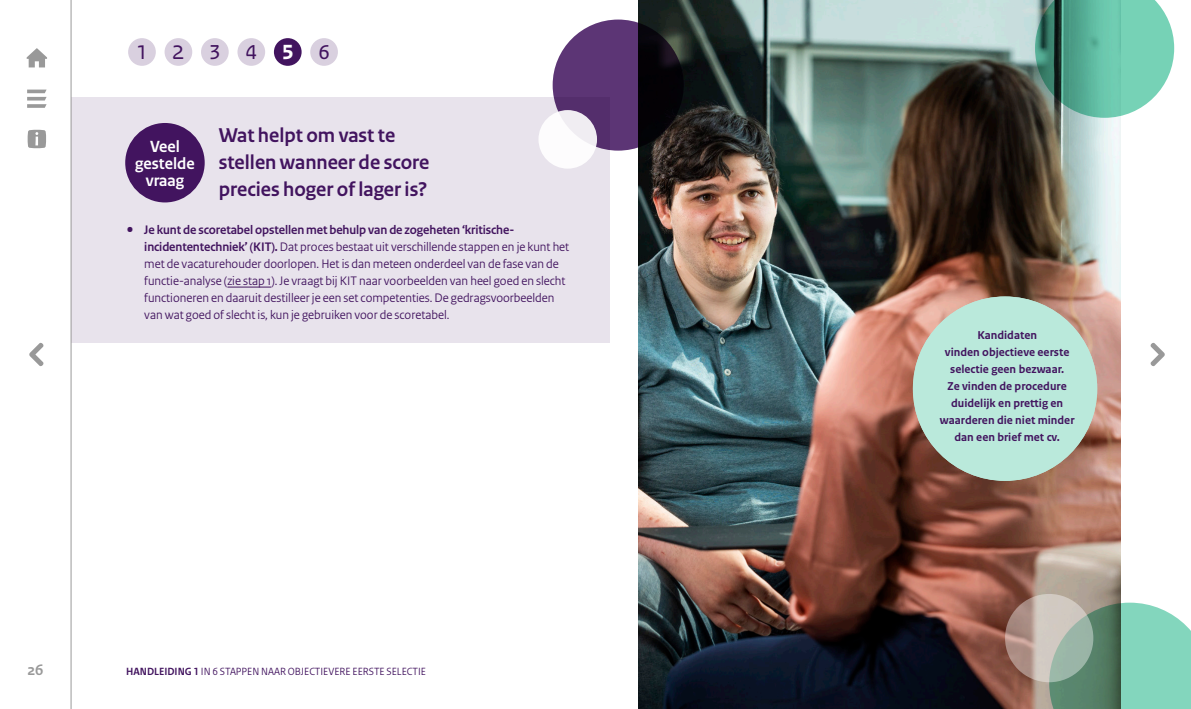
<style>
.page{position:relative;width:1191px;height:709px;background:#fff}
.page>*{position:absolute;margin:0;border:0;box-sizing:border-box;transform-origin:0 0}
.t1{font:700 85.7px "Rijksoverheid Sans Text";color:#42145f}
.t2{font:28px "Rijksoverheid Sans Heading";color:#42145f;scale:.96 1}
.Kop_21_pt_-_vraag{font:700 21px/27px "Rijksoverheid Sans Heading";color:#42145f}
.t3{font:700 17px/17px "Rijksoverheid Sans Heading";color:#fff;text-align:center}
.t4{font:700 16px "Rijksoverheid Sans Heading";color:#999}
.t5{font:13px/17px "Rijksoverheid Sans Heading";color:#42145f}
.Tekst_12_pt_in_bol{font:700 12px/17px "Rijksoverheid Sans Text";color:#42145f;text-align:center}
.t6{font:11px "Rijksoverheid Sans Heading";color:#42145f}
.s1{font-weight:700;color:#fff}
.s2{font-weight:700;font-size:22px}
.s3{font-weight:700}
</style>
<div class="page">
<img style="left:638px;top:0;width:482px;height:709px">
<div style="left:71px;top:98px;width:538px;height:245px;background:#e8e3ec"></div>
<svg style="left:1035px;top:0;width:139px;height:118px;background:#6eb5a0"></svg>
<svg style="left:1049px;top:602px;width:142px;height:107px;background:#77b39c"></svg>
<svg style="left:1005px;top:594px;width:88px;height:88px;background:#b7b2a8"></svg>
<svg style="left:552px;top:20px;width:131px;height:131px;background:#402551"></svg>
<div style="left:538px;top:110px;width:59px;height:59px;background:linear-gradient(to right,#fffefe,#f3f1f5);border-radius:50%"></div>
<div style="left:125px;top:123px;width:80px;height:79px;background:#42145f;border-radius:50%"></div>
<hr style="left:227px;top:287px;width:44px;height:1px;background:#42145f">
<div style="left:913px;top:296px;width:184px;height:185px;background:#bae9db;border-radius:50%"></div>
<svg style="left:27px;top:90px;width:20px;height:18px"></svg>
<svg style="left:1150px;top:342px;width:15px;height:24px"></svg>
<svg style="left:29px;top:342px;width:15px;height:24px"></svg>
<svg style="left:28px;top:130px;width:18px;height:18px"></svg>
<svg style="left:27px;top:48px;width:20px;height:19px"></svg>
<hr style="left:71px;top:0;width:1px;height:709px;background:#999">
<div style="left:165px;top:38px;width:27px;height:28px;background:#d9d0df;border-radius:50%"></div>
<div style="left:201px;top:38px;width:28px;height:28px;background:#d9d0df;border-radius:50%"></div>
<div style="left:237px;top:38px;width:28px;height:28px;background:#d9d0df;border-radius:50%"></div>
<div style="left:310px;top:38px;width:28px;height:28px;background:#d9d0df;border-radius:50%"></div>
<div style="left:128px;top:38px;width:28px;height:28px;background:#d9d0df;border-radius:50%"></div>
<div style="left:274px;top:38px;width:28px;height:28px;background:#42145f;border-radius:50%"></div>
<h2 class="t2" style="left:137px;top:33px;width:202px">1234<span class="s1">5</span>6</h2>
<p class="Kop_21_pt_-_vraag" style="left:219px;top:122px;width:212px">Wat helpt om vast te stellen wanneer de score precies hoger of lager is?</p>
<p class="t5" style="left:144px;top:221px;width:426px;text-indent:-17px"><span class="s2">•</span> <span class="s3">Je kunt de scoretabel opstellen met behulp van de zogeheten ‘kritische&shy;incidententechniek’ (KIT).</span> Dat proces bestaat uit verschillende stappen en je kunt het met de vacaturehouder doorlopen. Het is dan meteen onderdeel van de fase van de functie-analyse (zie stap 1). Je vraagt bij KIT naar voorbeelden van heel goed en slecht functioneren en daaruit destilleer je een set competenties. De gedragsvoorbeelden van wat goed of slecht is, kun je gebruiken voor de scoretabel.</p>
<h3 class="t3" style="left:135px;top:138px;width:61px">Veel gestelde vraag</h3>
<p class="t4" style="left:27px;top:660px;width:18px">26</p>
<p class="t6" style="left:126px;top:664px;width:301px"><span class="s3">HANDLEIDING 1</span> IN 6 STAPPEN NAAR OBJECTIEVERE EERSTE SELECTIE</p>
<p class="Tekst_12_pt_in_bol" style="left:939px;top:327px;width:136px">Kandidaten<br>vinden objectieve eerste selectie geen bezwaar.<br>Ze vinden de procedure duidelijk en prettig en waarderen die niet minder dan een brief met cv.</p>
<h1 class="t1" style="left:951px;top:375px;width:105px">7 ,6</h1>
</div>
